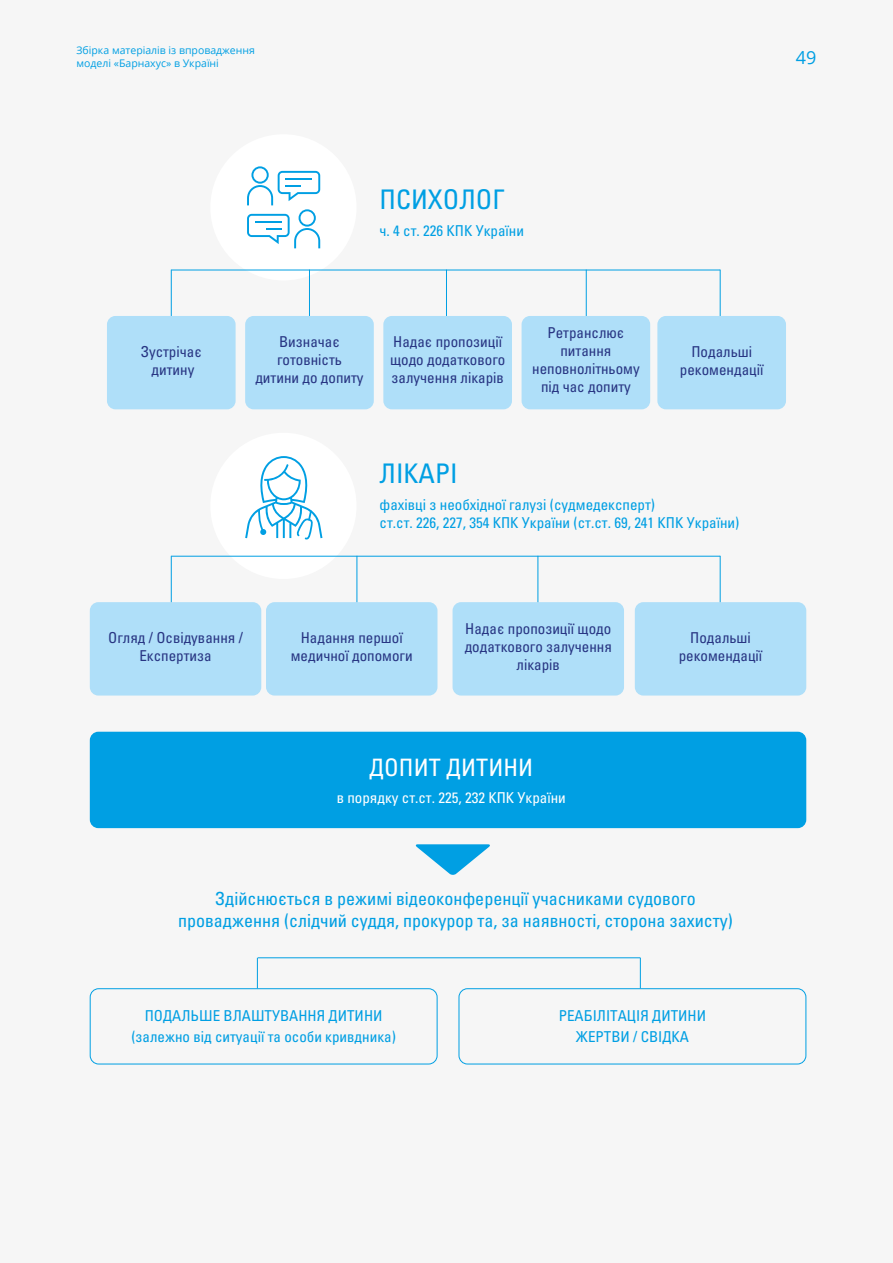
<style>
.page{position:relative;width:893px;height:1263px;background:#f6f6f6}
.page>*{position:absolute;margin:0;border:0;box-sizing:border-box;transform-origin:0 0}
.t1{font:condensed 27px "Univers LTCYR 57";color:#009fe3}
.t2{font:condensed 24px "Univers LTCYR 57";letter-spacing:.005em;color:#fff}
.t3{font:condensed 18px/21.6px "Univers LTCYR 57";color:#009fe3;text-align:center}
.t4{font:18px "Open Sans";color:#009fe3}
.t5{font:condensed 15px/18px "Univers LTCYR 57";color:#283583;text-align:center}
.t6{font:condensed 15px/21px "Univers LTCYR 57";color:#009fe3;text-align:center}
.t7{font:condensed 15px "Univers LTCYR 57";color:#fff}
.t8{font:10.5px/12.6px "Open Sans";color:#009fe3}
</style>
<div class="page">
<div style="left:210px;top:134px;width:147px;height:146px;background:#fff;border-radius:50%"></div>
<div style="left:210px;top:433px;width:147px;height:146px;background:#fff;border-radius:50%"></div>
<div style="left:90px;top:988px;width:347px;height:76px;border:1px solid #009fe3;border-radius:9px"></div>
<div style="left:459px;top:988px;width:347px;height:76px;border:1px solid #009fe3;border-radius:9px"></div>
<div style="left:90px;top:732px;width:716px;height:96px;background:#009fe3;border-radius:9px"></div>
<svg style="left:415px;top:844px;width:75px;height:31px"></svg>
<div style="left:107px;top:316px;width:129px;height:93px;background:#afdff9;border-radius:9px"></div>
<div style="left:90px;top:602px;width:171px;height:93px;background:#afdff9;border-radius:9px"></div>
<div style="left:453px;top:602px;width:171px;height:93px;background:#afdff9;border-radius:9px"></div>
<div style="left:266px;top:602px;width:171px;height:93px;background:#afdff9;border-radius:9px"></div>
<div style="left:635px;top:602px;width:171px;height:93px;background:#afdff9;border-radius:9px"></div>
<div style="left:245px;top:316px;width:129px;height:93px;background:#afdff9;border-radius:9px"></div>
<div style="left:383px;top:316px;width:129px;height:93px;background:#afdff9;border-radius:9px"></div>
<div style="left:522px;top:316px;width:128px;height:93px;background:#afdff9;border-radius:9px"></div>
<div style="left:657px;top:316px;width:129px;height:93px;background:#afdff9;border-radius:9px"></div>
<svg style="left:245px;top:456px;width:77px;height:83px"></svg>
<svg style="left:247px;top:166px;width:73px;height:82px"></svg>
<hr style="left:171px;top:270px;width:549px;height:1px;background:#009fe3">
<hr style="left:171px;top:556px;width:549px;height:1px;background:#009fe3">
<hr style="left:258px;top:957px;width:382px;height:1px;background:#009fe3">
<hr style="left:171px;top:270px;width:1px;height:46px;background:#009fe3">
<hr style="left:171px;top:556px;width:1px;height:46px;background:#009fe3">
<hr style="left:309px;top:270px;width:1px;height:46px;background:#009fe3">
<hr style="left:357px;top:556px;width:1px;height:46px;background:#009fe3">
<hr style="left:446px;top:270px;width:1px;height:46px;background:#009fe3">
<hr style="left:586px;top:270px;width:1px;height:46px;background:#009fe3">
<hr style="left:537px;top:556px;width:1px;height:46px;background:#009fe3">
<hr style="left:640px;top:958px;width:1px;height:30px;background:#009fe3">
<hr style="left:257px;top:958px;width:1px;height:30px;background:#009fe3">
<hr style="left:720px;top:270px;width:1px;height:46px;background:#009fe3">
<hr style="left:720px;top:556px;width:1px;height:46px;background:#009fe3">
<p class="t8" style="left:77px;top:44px;width:180px">Збірка матеріалів із впровадження моделі «Барнахус» в Україні</p>
<p class="t4" style="left:796px;top:45px;width:22px">49</p>
<p class="t5" style="left:141px;top:342px;width:63px">Зустрічає дитину</p>
<h1 class="t1" style="left:380px;top:182px;width:126px">ПСИХОЛОГ</h1>
<p class="t6" style="left:380px;top:219px;width:146px">ч. 4 ст. 226 КПК України</p>
<p class="t5" style="left:255px;top:333px;width:110px">Визначає готовність дитини до допиту</p>
<p class="t5" style="left:390px;top:333px;width:117px;text-align:left">Надає пропозиції щодо додаткового залучення лікарів</p>
<p class="t5" style="left:532px;top:323px;width:109px">Ретранслює питання неповнолітньому під час допиту</p>
<p class="t5" style="left:680px;top:342px;width:85px">Подальші рекомендації</p>
<h1 class="t1" style="left:380px;top:457px;width:80px">ЛІКАРІ</h1>
<p class="t6" style="left:380px;top:495px;width:361px;line-height:18px;text-align:left">фахівці з необхідної галузі (судмедексперт)<br>ст.ст. 226, 227, 354 КПК України (ст.ст. 69, 241 КПК України)</p>
<p class="t5" style="left:108px;top:628px;width:136px">Огляд / Освідування /<br>Експертиза</p>
<p class="t5" style="left:465px;top:619px;width:149px">Надає пропозиції щодо додаткового залучення лікарів</p>
<p class="t5" style="left:291px;top:628px;width:123px">Надання першої медичної допомоги</p>
<p class="t5" style="left:679px;top:628px;width:85px">Подальші рекомендації</p>
<h2 class="t2" style="left:369px;top:752px;width:165px">ДОПИТ ДИТИНИ</h2>
<p class="t7" style="left:337px;top:788px;width:231px">в порядку ст.ст. 225, 232 КПК України</p>
<p class="t3" style="left:178px;top:888px;width:556px">Здійснюється в режимі відеоконференції учасниками судового провадження (слідчий суддя, прокурор та, за наявності, сторона захисту)</p>
<p class="t6" style="left:131px;top:1004px;width:266px">ПОДАЛЬШЕ ВЛАШТУВАННЯ ДИТИНИ (залежно від ситуації та особи кривдника)</p>
<p class="t6" style="left:559px;top:1004px;width:149px">РЕАБІЛІТАЦІЯ ДИТИНИ<br>ЖЕРТВИ / СВІДКА</p>
</div>
